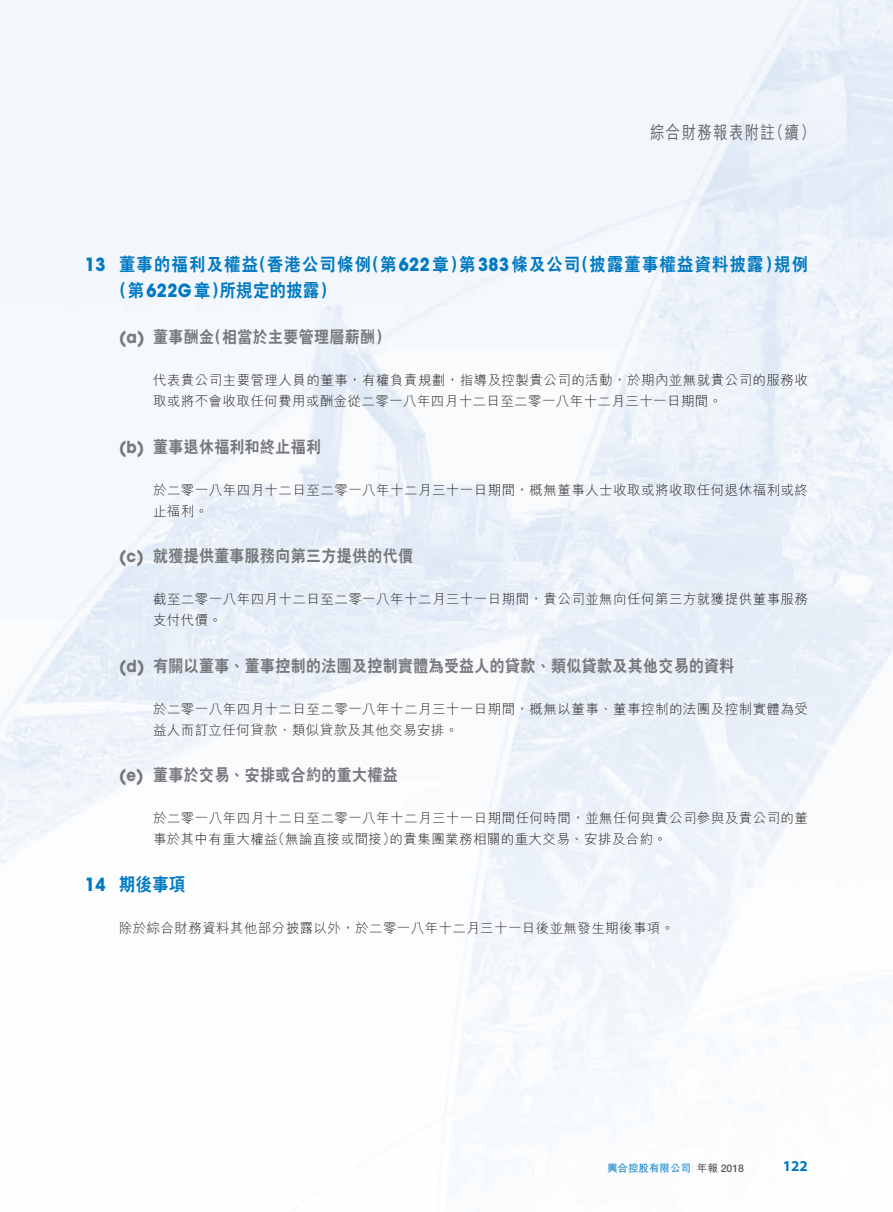
<style>
.page{position:relative;width:893px;height:1212px;background:#fff}
.page>*{position:absolute;margin:0;border:0;box-sizing:border-box;transform-origin:0 0}
.t1{font:800 18px "C Hei 2 HK";letter-spacing:.08em;color:#0079c2;scale:.9 1}
.t2{font:500 18px "M Hei HK";letter-spacing:.095em;color:#636366;scale:.8 1}
.t3{font:700 18px "ITC Avant Garde Std";color:#0079c2;scale:.9 1}
.t4{font:800 16.5px "C Hei 2 HK";letter-spacing:.03em;color:#76787b;scale:.9 1}
.t5{font:700 16.5px "ITC Avant Garde Std";color:#76787b;scale:.9 1}
.t6{font:700 15px "Myriad Pro";color:#0079c2}
.t7{font:300 13.5px/21px "M Hei HK";letter-spacing:.035em;color:#231f20}
.t8{font:700 10.5px "M Hei HK";color:#1e89ca}
.t9{font:500 10.5px "Helvetica Neue LT Std";color:#57585a}
.s1{font-family:"ITC Avant Garde Std";font-weight:700}
.s2{font-family:"M Hei HK";font-weight:700}
</style>
<div class="page">
<h1 class="t2" style="left:650px;top:120px;width:158px">綜合財務報表附註</h1>
<h1 class="t2" style="left:769px;top:120px;width:59px">（續(</h1>
<h1 class="t3" style="left:85px;top:253px;width:24px">13</h1>
<h1 class="t3" style="left:85px;top:872px;width:24px">14</h1>
<h1 class="t1" style="left:119px;top:255px;width:156px">董事的福利及權益</h1>
<h1 class="t1" style="left:573px;top:255px;width:233px">（披露董事權益資料披露）</h1>
<h1 class="t1" style="left:250px;top:255px;width:135px">（香港公司條例</h1>
<h1 class="t1" style="left:363px;top:255px;width:243px">（第<span class="s1">622</span>章 第） <span class="s1">383</span>條及公司</h1>
<h1 class="t1" style="left:774px;top:255px;width:39px">規例</h1>
<h1 class="t1" style="left:220px;top:281px;width:131px">所規定的披露(</h1>
<h1 class="t1" style="left:111px;top:281px;width:131px">（第<span class="s1">622G</span>章）</h1>
<p class="t4" style="left:207px;top:329px;width:205px">（相當於主要管理層薪酬(</p>
<p class="t4" style="left:153px;top:329px;width:69px">董事酬金</p>
<p class="t5" style="left:119px;top:326px;width:30px">a( )</p>
<p class="t5" style="left:119px;top:436px;width:30px">b( )</p>
<p class="t7" style="left:153px;top:370px;width:656px">代表貴公司主要管理人員的董事，有權負責規劃，指導及控製貴公司的活動，於期內並無就貴公司的服務收取或將不會收取任何費用或酬金從二零一八年四月十二日至二零一八年十二月三十一日期間。</p>
<p class="t4" style="left:153px;top:438px;width:188px">董事退休福利和終止福利</p>
<p class="t5" style="left:119px;top:545px;width:29px">c( )</p>
<p class="t7" style="left:153px;top:479px;width:656px">於二零一八年四月十二日至二零一八年十二月三十一日期間，概無董事人士收取或將收取任何退休福利或終止福利。</p>
<p class="t4" style="left:153px;top:548px;width:290px">就獲提供董事服務向第三方提供的代價</p>
<p class="t5" style="left:119px;top:655px;width:30px">d( )</p>
<p class="t7" style="left:153px;top:589px;width:656px">截至二零一八年四月十二日至二零一八年十二月三十一日期間，貴公司並無向任何第三方就獲提供董事服務支付代價。</p>
<p class="t4" style="left:153px;top:657px;width:647px">有關以董事、董事控制的法團及控制實體為受益人的貸款、類似貸款及其他交易的資料</p>
<p class="t5" style="left:119px;top:764px;width:29px">e( )</p>
<p class="t7" style="left:153px;top:698px;width:656px">於二零一八年四月十二日至二零一八年十二月三十一日期間，概無以董事、董事控制的法團及控制實體為受益人而訂立任何貸款、類似貸款及其他交易安排。</p>
<p class="t4" style="left:153px;top:767px;width:273px">董事於交易、安排或合約的重大權益</p>
<p class="t7" style="left:390px;top:808px;width:420px;text-indent:-237px">於二零一八年四月十二日至二零一八年十二月三十一日期間任何時間，並無任何與貴公司參與及貴公司的董的貴集團業務相關的重大交易、安排及合約。</p>
<p class="t7" style="left:271px;top:829px;width:126px">（無論直接或間接）</p>
<p class="t7" style="left:153px;top:829px;width:126px">事於其中有重大權益</p>
<h1 class="t1" style="left:119px;top:875px;width:75px">期後事項</h1>
<p class="t7" style="left:119px;top:917px;width:557px">除於綜合財務資料其他部分披露以外，於二零一八年十二月三十一日後並無發生期後事項。</p>
<p class="t8" style="left:607px;top:1161px;width:85px">興合控股有限公司</p>
<p class="t9" style="left:697px;top:1162px;width:49px"><span class="s2">年報</span> 2018</p>
<p class="t6" style="left:783px;top:1156px;width:26px">122</p>
</div>
